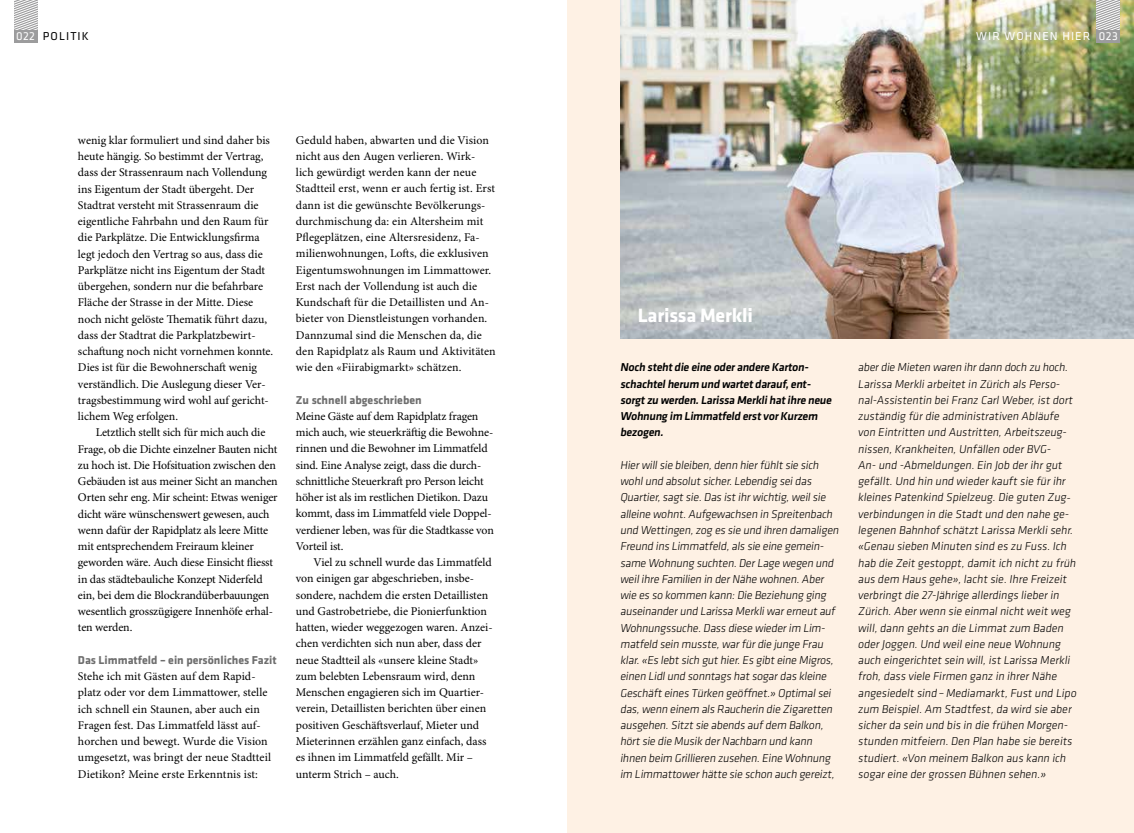
<style>
.page{position:relative;width:1134px;height:833px;background:#fff}
.page>*{position:absolute;margin:0;border:0;box-sizing:border-box;transform-origin:0 0}
.t1{font:700 20px "Klavika Basic";letter-spacing:-.01em;color:#fff}
.t2{font:11.88px/16.2px "Minion Pro";color:#000}
.t3{font:11.88px/16.2px "Klavika Basic Light 3";color:#000}
.t4{font:500 11.88px/16.2px "Klavika Basic";color:#000}
.t5{font:700 11.88px "Klavika Basic";color:#6e6e6e}
.t6{font:11.88px "Klavika Basic";letter-spacing:.09em;color:#fff}
.t7{font:11.88px "Klavika Basic";letter-spacing:.09em;color:#000}
.s1{color:#fff}
</style>
<div class="page">
<svg style="left:14px;top:0;width:23px;height:30px"></svg>
<div style="left:14px;top:30px;width:23px;height:13px;background:#9c9c9d"></div>
<div style="left:567px;top:0;width:567px;height:833px;background:#fef1e4"></div>
<img style="left:620px;top:0;width:514px;height:339px">
<svg style="left:1097px;top:0;width:23px;height:30px"></svg>
<div style="left:1097px;top:30px;width:23px;height:13px;background:#9c9c9d"></div>
<p class="t7" style="left:16px;top:28px;width:74px"><span class="s1">022</span> POLITIK</p>
<p class="t2" style="left:78px;top:132px;width:197px">wenig klar formuliert und sind daher bis heute hängig. So bestimmt der Vertrag, dass der Strassenraum nach Vollendung ins Eigentum der Stadt übergeht. Der Stadtrat versteht mit Strassenraum die eigentliche Fahrbahn und den Raum für die Parkplätze. Die Entwicklungsfirma legt jedoch den Vertrag so aus, dass die Parkplätze nicht ins Eigentum der Stadt übergehen, sondern nur die befahrbare Fläche der Strasse in der Mitte. Diese noch nicht gelöste Thematik führt dazu, dass der Stadtrat die Parkplatzbewirt&shy;schaftung noch nicht vornehmen konnte.<br>Dies ist für die Bewohnerschaft wenig verständlich. Die Auslegung dieser Ver&shy;tragsbestimmung wird wohl auf gericht&shy;lichem Weg erfolgen.</p>
<p class="t2" style="left:78px;top:425px;width:201px;text-indent:18px">Letztlich stellt sich für mich auch die Frage, ob die Dichte einzelner Bauten nicht zu hoch ist. Die Hofsituation zwischen den Gebäuden ist aus meiner Sicht an manchen Orten sehr eng. Mir scheint: Etwas weniger dicht wäre wünschenswert gewesen, auch wenn dafür der Rapidplatz als leere Mitte mit entsprechendem Freiraum kleiner geworden wäre. Auch diese Einsicht fliesst in das städtebauliche Konzept Niderfeld ein, bei dem die Blockrandüberbauungen wesentlich grosszügigere Innenhöfe erhal&shy;ten werden.</p>
<p class="t5" style="left:78px;top:651px;width:200px">Das Limmatfeld – ein persönliches Fazit</p>
<p class="t2" style="left:78px;top:668px;width:195px">Stehe ich mit Gästen auf dem Rapid&shy;platz oder vor dem Limmattower, stelle ich schnell ein Staunen, aber auch ein Fragen fest. Das Limmatfeld lässt auf&shy;horchen und bewegt. Wurde die Vision umgesetzt, was bringt der neue Stadtteil Dietikon? Meine erste Erkenntnis ist:</p>
<p class="t2" style="left:296px;top:132px;width:201px">Geduld haben, abwarten und die Vision nicht aus den Augen verlieren. Wirk&shy;lich gewürdigt werden kann der neue Stadtteil erst, wenn er auch fertig ist. Erst dann ist die gewünschte Bevölkerungs&shy;durchmischung da: ein Altersheim mit Pflegeplätzen, eine Altersresidenz, Fa&shy;milienwohnungen, Lofts, die exklusiven Eigentumswohnungen im Limmattower.<br>Erst nach der Vollendung ist auch die Kundschaft für die Detaillisten und An&shy;bieter von Dienstleistungen vorhanden.<br>Dannzumal sind die Menschen da, die den Rapidplatz als Raum und Aktivitäten wie den «Fiirabigmarkt» schätzen.</p>
<p class="t5" style="left:296px;top:391px;width:127px">Zu schnell abgeschrieben</p>
<p class="t2" style="left:296px;top:408px;width:199px">Meine Gäste auf dem Rapidplatz fragen mich auch, wie steuerkräftig die Bewohne&shy;rinnen und die Bewohner im Limmatfeld sind. Eine Analyse zeigt, dass die durch&shy;schnittliche Steuerkraft pro Person leicht höher ist als im restlichen Dietikon. Dazu kommt, dass im Limmatfeld viele Doppel&shy;verdiener leben, was für die Stadtkasse von Vorteil ist.</p>
<p class="t2" style="left:296px;top:555px;width:198px;text-indent:18px">Viel zu schnell wurde das Limmatfeld von einigen gar abgeschrieben, insbe&shy;sondere, nachdem die ersten Detaillisten und Gastrobetriebe, die Pionierfunktion hatten, wieder weggezogen waren. Anzei&shy;chen verdichten sich nun aber, dass der neue Stadtteil als «unsere kleine Stadt» zum belebten Lebensraum wird, denn Menschen engagieren sich im Quartier&shy;verein, Detaillisten berichten über einen positiven Geschäftsverlauf, Mieter und Mieterinnen erzählen ganz einfach, dass es ihnen im Limmatfeld gefällt. Mir – unterm Strich – auch.</p>
<p class="t6" style="left:976px;top:28px;width:143px">WIR WOHNEN HIER 023</p>
<h1 class="t1" style="left:638px;top:301px;width:117px">Larissa Merkli</h1>
<p class="t4" style="left:620px;top:359px;width:215px">Noch stehtdie eine oderandere Karton&shy;schachtelherum und wartetdarauf,ent&shy;sorgtzu werden.Larissa Merklihatihre neue Wohnung im Limmatfeld erstvorKurzem bezogen.</p>
<p class="t3" style="left:620px;top:457px;width:222px">Hierwillsie bleiben,denn hierfühlt sie sich wohlund absolut sicher.Lebendig seidas Quartier,sagt sie.Das ist ihrwichtig,weilsie alleine wohnt.Aufgewachsen in Spreitenbach und Wettingen,zog es sie und ihren damaligen Freund ins Limmatfeld,als sie eine gemein&shy;same Wohnung suchten.DerLage wegen und weilihre Familien in derNähe wohnen.Aber wie es so kommen kann:Die Beziehung ging auseinanderund Larissa Merkliwarerneut auf Wohnungssuche.Dass diese wiederim Lim&shy;matfeld sein musste,warfürdie junge Frau klar.«Es lebt sich gut hier.Es gibt eine Migros, einen Lidlund sonntags hat sogardas kleine Geschäft eines Türken geöffnet.» Optimalsei das,wenn einem als Raucherin die Zigaretten ausgehen.Sitzt sie abends auf dem Balkon, hört sie die Musik derNachbarn und kann ihnen beim Grillieren zusehen.Eine Wohnung im Limmattowerhätte sie schon auch gereizt,</p>
<p class="t3" style="left:858px;top:359px;width:222px">aberdie Mieten waren ihrdann doch zu hoch.<br>Larissa Merkliarbeitet in Zürich als Perso&shy;nal-Assistentin beiFranz CarlWeber,ist dort zuständig für die administrativen Abläufe von Eintritten und Austritten,Arbeitszeug&shy;nissen,Krankheiten,Unfällen oder BVG-<br>An- und -Abmeldungen.Ein Job der ihr gut gefällt.Und hin und wieder kauft sie für ihr kleines Patenkind Spielzeug.Die guten Zug&shy;verbindungen in die Stadt und den nahe ge&shy;legenen Bahnhof schätzt Larissa Merklisehr. «Genau sieben Minuten sind es zu Fuss.Ich hab die Zeit gestoppt,damit ich nicht zu früh aus dem Haus gehe»,lacht sie.Ihre Freizeit verbringt die 27-Jährige allerdings lieber in Zürich.Aber wenn sie einmalnicht weit weg will,dann gehts an die Limmat zum Baden oder Joggen.Und weileine neue Wohnung auch eingerichtet sein will,ist Larissa Merkli froh,dass viele Firmen ganz in ihrer Nähe angesiedelt sind–Mediamarkt,Fust und Lipo zum Beispiel.Am Stadtfest,da wird sie aber sicher da sein und bis in die frühen Morgen&shy;stunden mitfeiern.Den Plan habe sie bereits studiert.«Von meinem Balkon aus kann ich sogar eine der grossen Bühnen sehen.»</p>
</div>
